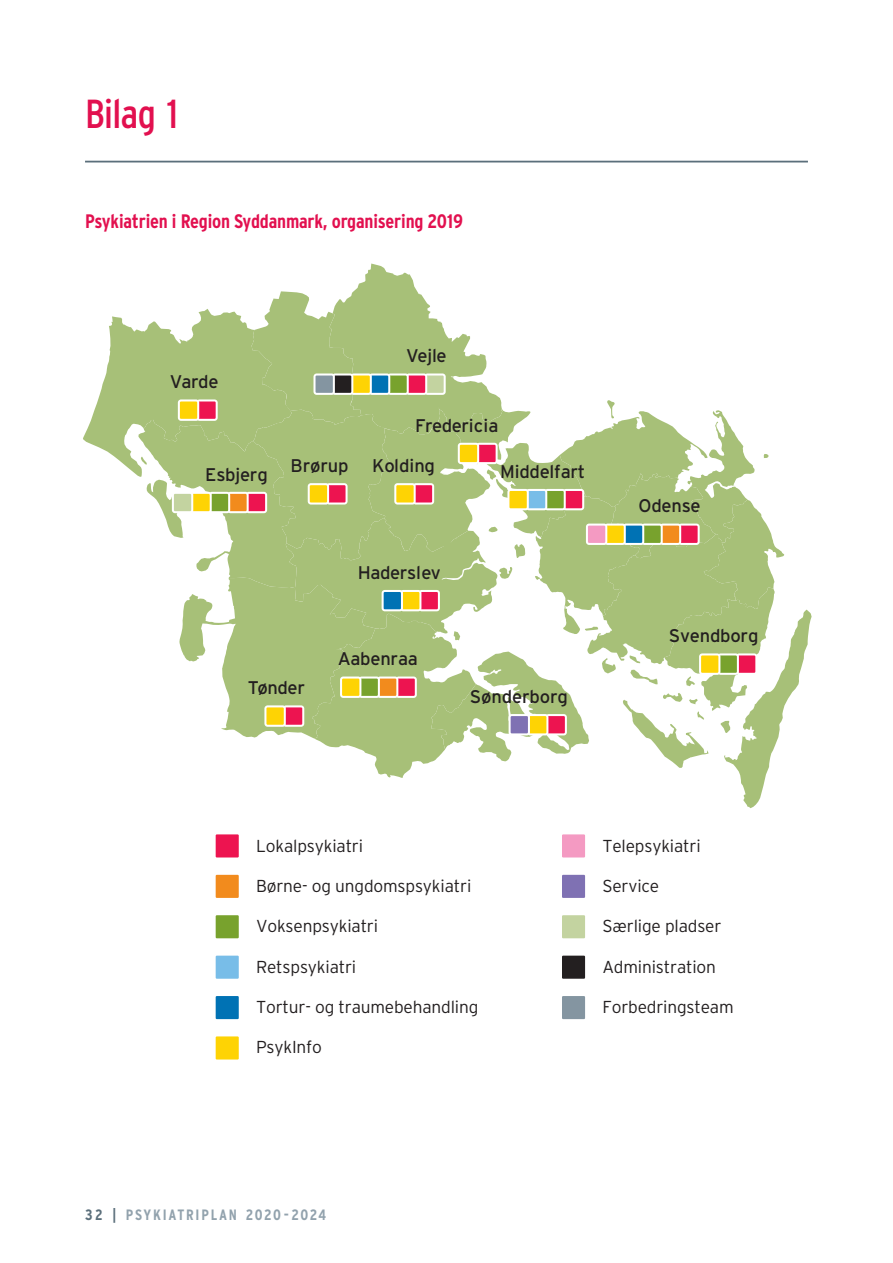
<style>
.page{position:relative;width:893px;height:1263px;background:#fff}
.page>*{position:absolute;margin:0;border:0;box-sizing:border-box;transform-origin:0 0}
.t1{font:condensed 40.5px "Interstate";letter-spacing:-.015em;color:#e2104f}
.t2{font:700 condensed 19.5px "Interstate";letter-spacing:-.01em;color:#e2104f}
.t3{font:18.3px "Interstate";letter-spacing:-.015em;color:#231f20}
.t4{font:300 17.25px "Interstate";letter-spacing:-.01em;color:#231f20}
.t5{font:700 condensed 15px "Interstate";letter-spacing:.12em;color:#92a2ad}
.s1{color:#5b6f7b}
</style>
<div class="page">
<hr style="left:85px;top:161px;width:723px;height:1px;background:#5b6f7b">
<svg style="left:83px;top:264px;width:729px;height:544px"></svg>
<svg style="left:215px;top:834px;width:24px;height:24px"></svg>
<svg style="left:215px;top:874px;width:24px;height:24px"></svg>
<svg style="left:215px;top:915px;width:24px;height:24px"></svg>
<svg style="left:215px;top:955px;width:24px;height:24px"></svg>
<svg style="left:215px;top:996px;width:24px;height:24px"></svg>
<svg style="left:215px;top:1036px;width:24px;height:24px"></svg>
<svg style="left:562px;top:834px;width:23px;height:24px"></svg>
<svg style="left:562px;top:874px;width:24px;height:24px"></svg>
<svg style="left:562px;top:915px;width:23px;height:24px"></svg>
<svg style="left:562px;top:955px;width:24px;height:24px"></svg>
<svg style="left:562px;top:996px;width:24px;height:24px"></svg>
<h1 class="t1" style="left:85px;top:91px;width:95px">Bilag 1</h1>
<p class="t2" style="left:85px;top:210px;width:379px">Psykiatrien i Region Syddanmark, organisering 2019</p>
<p class="t3" style="left:170px;top:371px;width:50px">Varde</p>
<p class="t3" style="left:205px;top:464px;width:64px">Esbjerg</p>
<p class="t3" style="left:290px;top:455px;width:60px">Brørup</p>
<p class="t3" style="left:406px;top:346px;width:42px">Vejle</p>
<p class="t3" style="left:415px;top:415px;width:85px">Fredericia</p>
<p class="t3" style="left:372px;top:455px;width:64px">Kolding</p>
<p class="t3" style="left:500px;top:461px;width:87px">Middelfart</p>
<p class="t3" style="left:358px;top:562px;width:84px">Haderslev</p>
<p class="t3" style="left:338px;top:649px;width:81px">Aabenraa</p>
<p class="t3" style="left:248px;top:677px;width:59px">Tønder</p>
<p class="t3" style="left:470px;top:686px;width:100px">Sønderborg</p>
<p class="t3" style="left:639px;top:496px;width:64px">Odense</p>
<p class="t3" style="left:669px;top:625px;width:91px">Svendborg</p>
<p class="t4" style="left:256px;top:836px;width:109px">Lokalpsykiatri</p>
<p class="t4" style="left:256px;top:876px;width:217px">Børne- og ungdomspsykiatri</p>
<p class="t4" style="left:256px;top:916px;width:124px">Voksenpsykiatri</p>
<p class="t4" style="left:256px;top:957px;width:102px">Retspsykiatri</p>
<p class="t4" style="left:256px;top:997px;width:224px">Tortur- og traumebehandling</p>
<p class="t4" style="left:256px;top:1037px;width:67px">PsykInfo</p>
<p class="t4" style="left:602px;top:836px;width:100px">Telepsykiatri</p>
<p class="t4" style="left:602px;top:876px;width:58px">Service</p>
<p class="t4" style="left:602px;top:916px;width:121px">Særlige pladser</p>
<p class="t4" style="left:602px;top:957px;width:115px">Administration</p>
<p class="t4" style="left:602px;top:997px;width:133px">Forbedringsteam</p>
<p class="t5" style="left:85px;top:1207px;width:243px"><span class="s1">32 |</span> PSYKIATRIPLAN 2020-2024</p>
</div>
